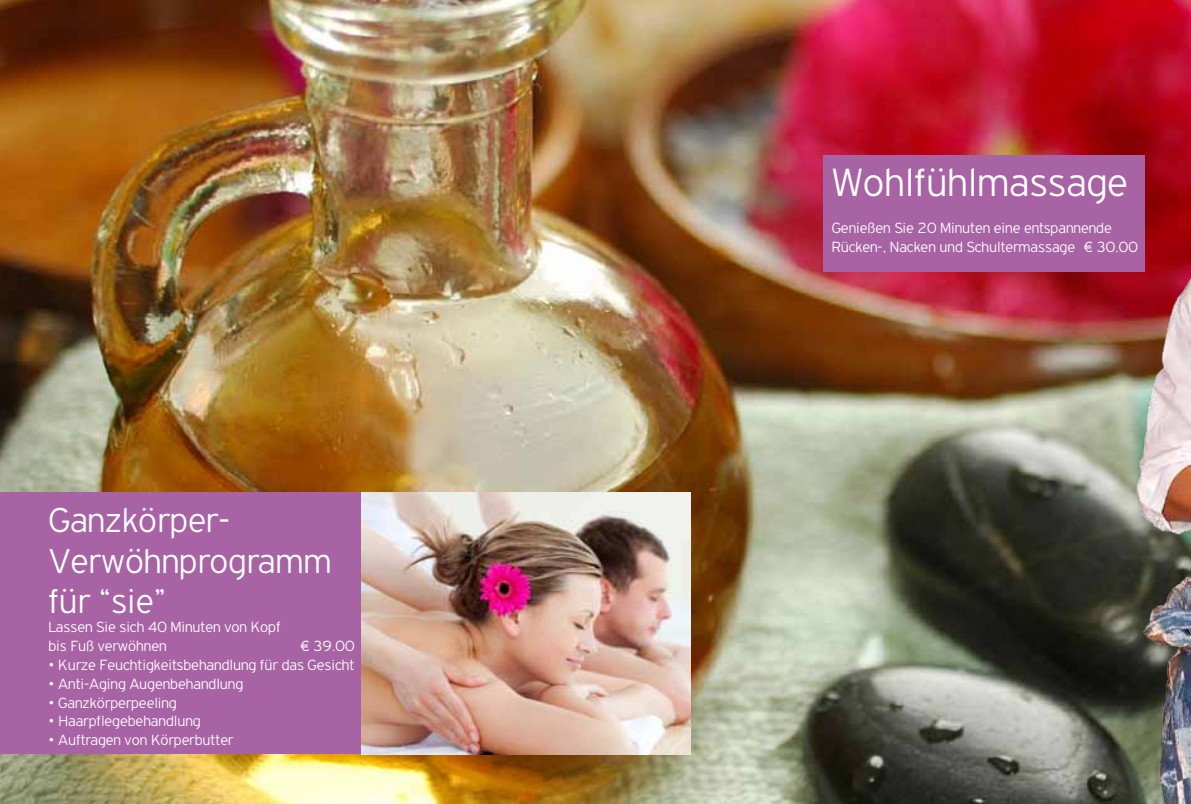
<style>
.page{position:relative;width:1191px;height:804px;background:#fff}
.page>*{position:absolute;margin:0;border:0;box-sizing:border-box;transform-origin:0 0}
.t1{font:300 42px "PF Highway Gothic";color:#fff}
.t2{font:300 36.75px/40.2px "PF Highway Gothic";color:#fff}
.t3{font:300 15.75px/18.9px "PF Highway Gothic";color:#fff}
</style>
<div class="page">
<img style="left:0;top:0;width:1117px;height:804px">
<img style="left:1117px;top:0;width:74px;height:804px">
<div style="left:0;top:492px;width:361px;height:262px;background:#a863a5"></div>
<img style="left:361px;top:492px;width:330px;height:262px">
<div style="left:822px;top:156px;width:322px;height:116px;background:#a863a5"></div>
<h2 class="t2" style="left:48px;top:500px;width:285px">Ganzkörper-<br>Verwöhnprogramm für “sie”</h2>
<p class="t3" style="left:48px;top:617px;width:234px">Lassen Sie sich 40 Minuten von Kopf bis Fuß verwöhnen</p>
<p class="t3" style="left:300px;top:636px;width:56px">€ 39.00</p>
<p class="t3" style="left:48px;top:655px;width:307px">• Kurze Feuchtigkeitsbehandlung für das Gesicht</p>
<p class="t3" style="left:48px;top:674px;width:196px">• Anti-Aging Augenbehandlung</p>
<p class="t3" style="left:48px;top:693px;width:130px">• Ganzkörperpeeling</p>
<p class="t3" style="left:48px;top:711px;width:154px">• Haarpflegebehandlung</p>
<p class="t3" style="left:48px;top:730px;width:186px">• Auftragen von Körperbutter</p>
<h1 class="t1" style="left:831px;top:160px;width:297px">Wohlfühlmassage</h1>
<p class="t3" style="left:831px;top:219px;width:308px">Genießen Sie 20 Minuten eine entspannende<br>Rücken-, Nacken und Schultermassage € 30.00</p>
</div>
